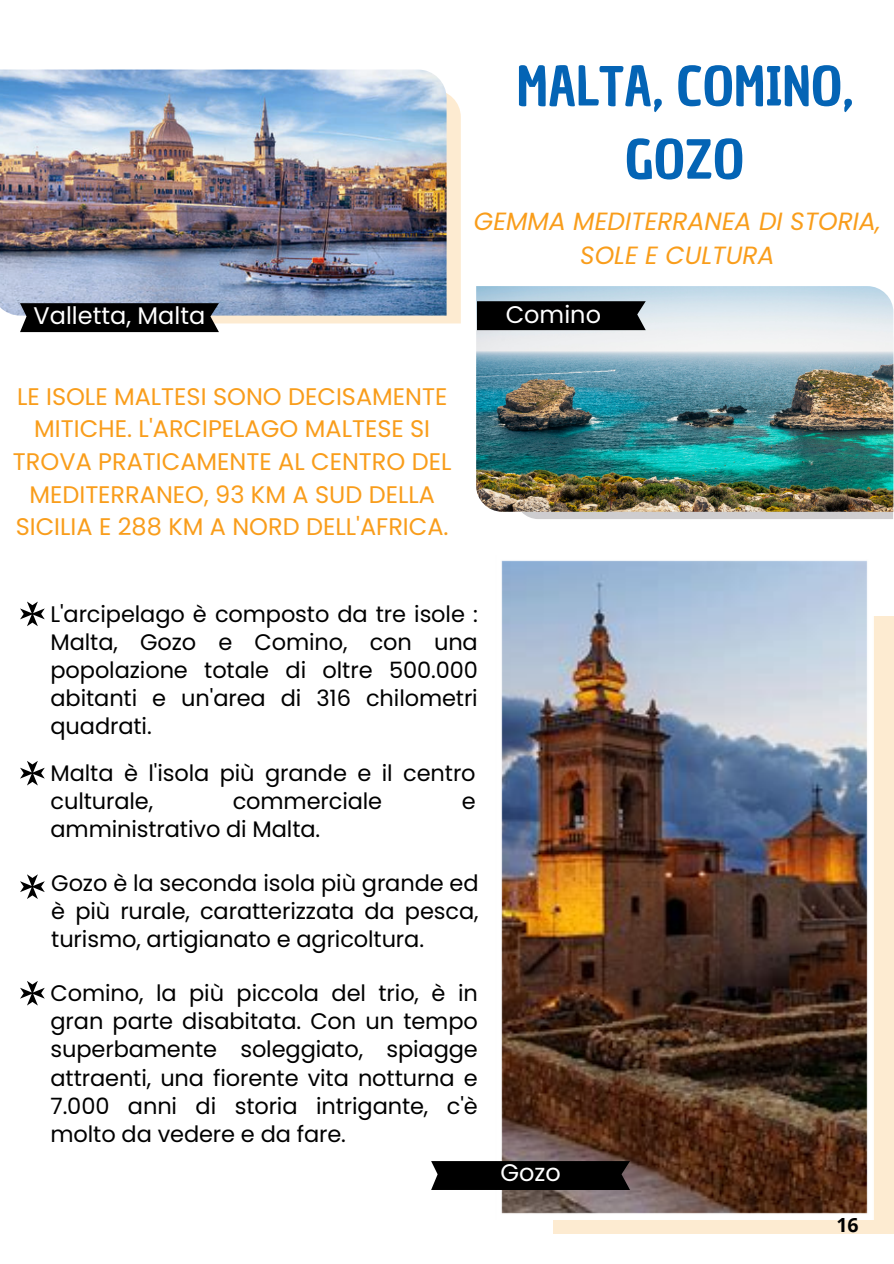
<style>
.page{position:relative;width:894px;height:1264px;background:#fff}
.page>*{position:absolute;margin:0;border:0;box-sizing:border-box;transform-origin:0 0}
.t1{font:52.5px/73.2px "Chau Philomene One";color:#0464b5;text-align:center}
.t2{font:italic 24.9px/33.8px "Poppins";color:#f99d1b;text-align:center}
.t3{font:24px/32.7px "Poppins";color:#f99d1b;text-align:center}
.t4{font:24px "Poppins";color:#fff}
.t5{font:22.5px/28.2px "Poppins";letter-spacing:-.005em;color:#000;text-align:justify}
.t6{font:700 19.5px "Open Sans";color:#000}
</style>
<div class="page">
<svg style="left:219px;top:93px;width:241px;height:230px;background:#f5e5cf"></svg>
<img style="left:0;top:70px;width:446px;height:245px">
<div style="left:553px;top:616px;width:340px;height:618px;background:#fdebd1"></div>
<img style="left:495px;top:560px;width:378px;height:659px">
<svg style="left:431px;top:1161px;width:199px;height:28px;background:#070707"></svg>
<svg style="left:20px;top:303px;width:199px;height:29px;background:#090909"></svg>
<img style="left:476px;top:286px;width:417px;height:226px">
<div style="left:477px;top:301px;width:168px;height:29px;background:#000"></div>
<svg style="left:20px;top:601px;width:25px;height:25px"></svg>
<svg style="left:20px;top:874px;width:25px;height:25px"></svg>
<svg style="left:20px;top:761px;width:25px;height:24px"></svg>
<svg style="left:20px;top:981px;width:25px;height:24px"></svg>
<p class="t1" style="left:516px;top:51px;width:337px">MALTA, COMINO,<br>GOZO</p>
<p class="t2" style="left:474px;top:204px;width:408px">GEMMA MEDITERRANEA DI STORIA,<br>SOLE E CULTURA</p>
<h1 class="t4" style="left:34px;top:298px;width:173px">Valletta, Malta</h1>
<h2 class="t4" style="left:505px;top:298px;width:97px">Comino</h2>
<p class="t3" style="left:13px;top:380px;width:440px">LE ISOLE MALTESI SONO DECISAMENTE MITICHE. L'ARCIPELAGO MALTESE SI TROVA PRATICAMENTE AL CENTRO DEL MEDITERRANEO, 93 KM A SUD DELLA SICILIA E 288 KM A NORD DELL'AFRICA.</p>
<p class="t5" style="left:50px;top:599px;width:428px">L'arcipelago è composto da tre isole :<br>Malta, Gozo e Comino, con una popolazione totale di oltre 500.000 abitanti e un'area di 316 chilometri quadrati.</p>
<p class="t5" style="left:50px;top:759px;width:426px">Malta è l'isola più grande e il centro culturale,</p>
<p class="t5" style="left:233px;top:787px;width:151px">commerciale</p>
<p class="t5" style="left:461px;top:787px;width:15px">e</p>
<p class="t5" style="left:50px;top:815px;width:271px">amministrativo di Malta.</p>
<p class="t5" style="left:51px;top:869px;width:428px">Gozo è la seconda isola più grande ed è più rurale, caratterizzata da pesca, turismo, artigianato e agricoltura.</p>
<p class="t5" style="left:50px;top:979px;width:428px">Comino, la più piccola del trio, è in gran parte disabitata. Con un tempo superbamente soleggiato, spiagge attraenti, una fiorente vita notturna e 7.000 anni di storia intrigante, c'è molto da vedere e da fare.</p>
<h2 class="t4" style="left:500px;top:1156px;width:62px">Gozo</h2>
<p class="t6" style="left:836px;top:1211px;width:24px">16</p>
</div>
